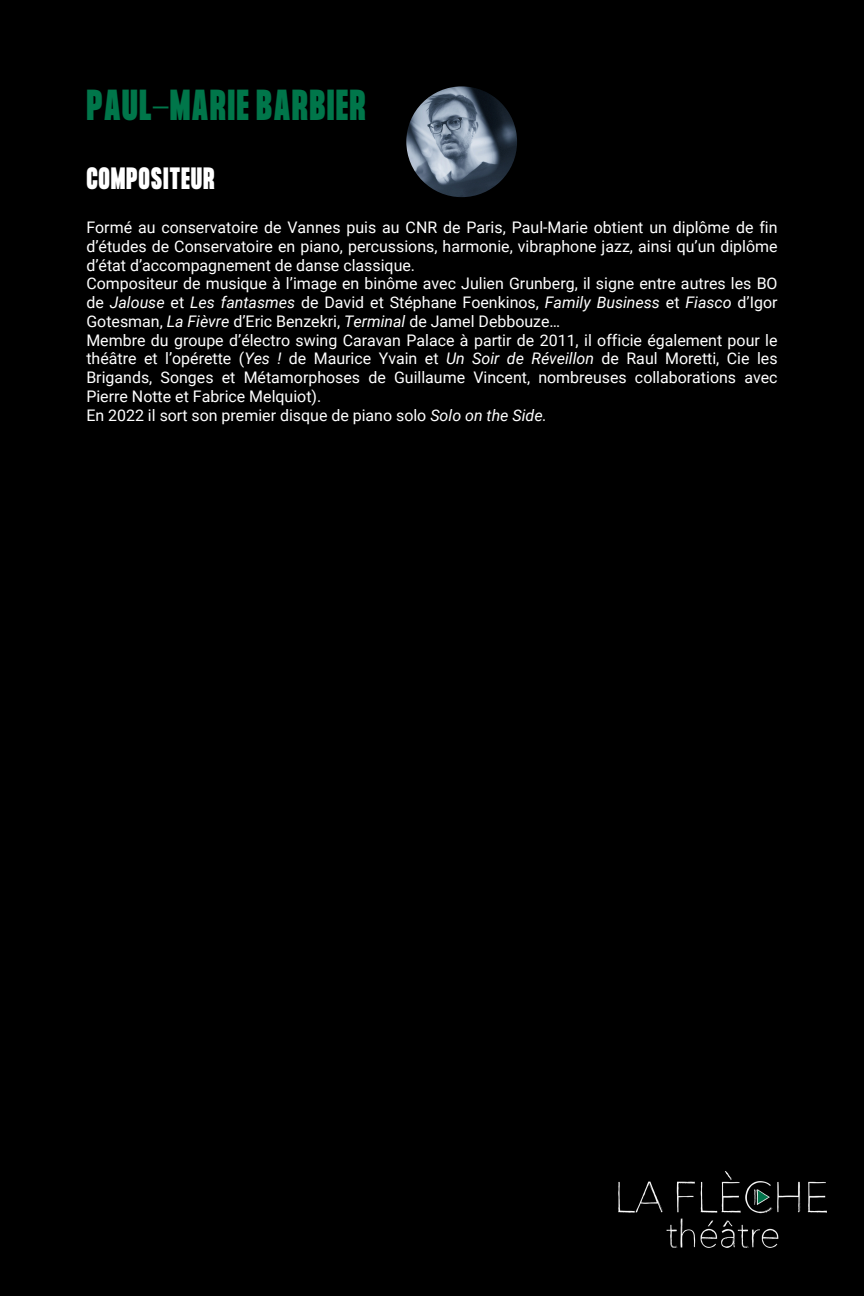
<style>
.page{position:relative;width:864px;height:1296px;background:#000}
.page>*{position:absolute;margin:0;border:0;box-sizing:border-box;transform-origin:0 0}
.t1{font:900 38px "Formula Condensed";letter-spacing:.03em;color:#00764a}
.t2{font:900 27px "Formula Condensed";letter-spacing:.03em;color:#fff}
.t3{font:16px/18.8px "Roboto";color:#fff;text-align:justify}
.s1{font-style:italic}
</style>
<div class="page">
<img style="left:618px;top:1171px;width:209px;height:77px">
<img style="left:406px;top:86px;width:111px;height:111px;border-radius:50%">
<p class="t1" style="left:86px;top:86px;width:281px">PAUL-MARIE BARBIER</p>
<p class="t2" style="left:86px;top:164px;width:130px">COMPOSITEUR</p>
<h1 class="t3" style="left:86px;top:218px;width:693px">Formé au conservatoire de Vannes puis au CNR de Paris, Paul-Marie obtient un diplôme de fin d’études de Conservatoire en piano, percussions, harmonie, vibraphone jazz, ainsi qu’un diplôme d’état d’accompagnement de danse classique.</h1>
<p class="t3" style="left:86px;top:275px;width:693px">Compositeur de musique à l’image en binôme avec Julien Grunberg, il signe entre autres les BO de <span class="s1">Jalouse</span> et <span class="s1">Les fantasmes</span> de David et Stéphane Foenkinos, <span class="s1">Family Business</span> et <span class="s1">Fiasco</span> d’Igor Gotesman, <span class="s1">La Fièvre</span> d’Eric Benzekri, <span class="s1">Terminal</span> de Jamel Debbouze…</p>
<h2 class="t3" style="left:86px;top:331px;width:693px">Membre du groupe d’électro swing Caravan Palace à partir de 2011, il officie également pour le théâtre et l’opérette (<span class="s1">Yes !</span> de Maurice Yvain et <span class="s1">Un Soir de Réveillon</span> de Raul Moretti, Cie les Brigands, Songes et Métamorphoses de Guillaume Vincent, nombreuses collaborations avec Pierre Notte et Fabrice Melquiot).</h2>
<p class="t3" style="left:86px;top:406px;width:462px">En 2022 il sort son premier disque de piano solo <span class="s1">Solo on the Side.</span></p>
</div>
